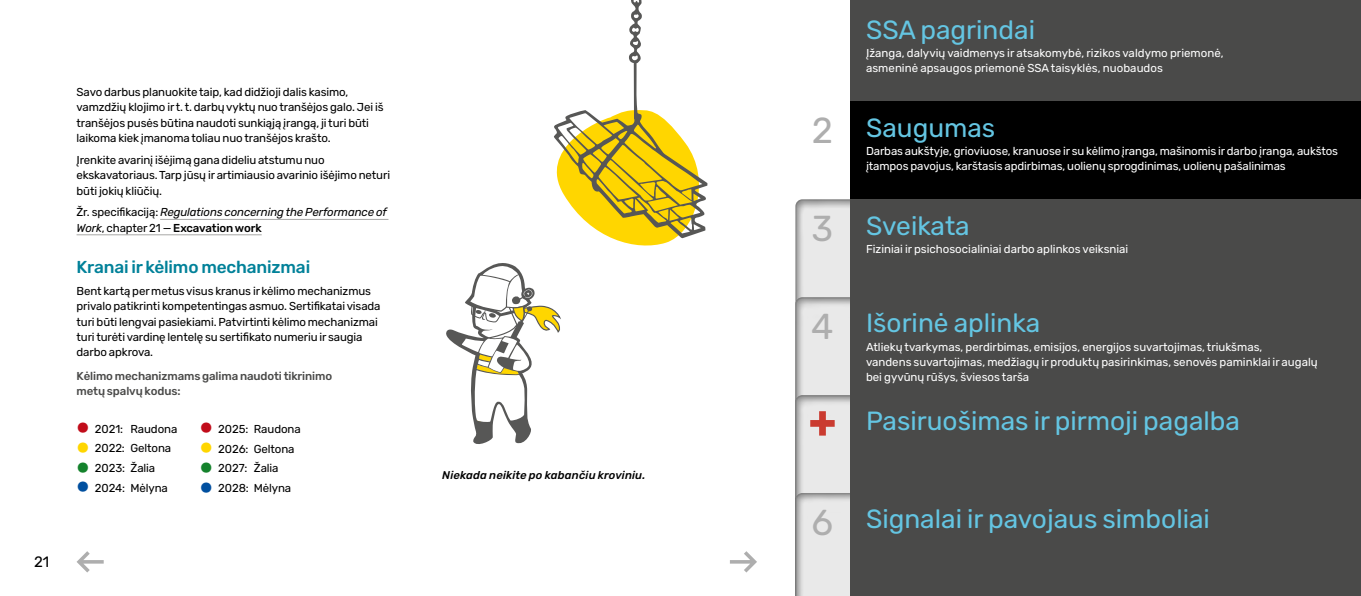
<style>
.page{position:relative;width:1361px;height:596px;background:#fff}
.page>*{position:absolute;margin:0;border:0;box-sizing:border-box;transform-origin:0 0}
.t1{font:36px "Rubik";color:#aeaeae}
.t2{font:26.25px "Rubik";color:#64c5e2}
.t3{font:500 17.25px "Rubik";letter-spacing:-.01em;color:#008199}
.t4{font:15px "Rubik";color:#000}
.t5{font:11.55px/15.5px "Rubik";letter-spacing:-.01em;color:#000}
.t6{font:11.55px/15px "Rubik";color:#fff}
.t7{font:italic 11.55px/15.5px "Rubik";letter-spacing:-.01em;color:#000}
.t8{font:500 11.55px/15.3px "Rubik";letter-spacing:-.01em;color:#4a4a49}
.t9{font:italic 500 11.25px "Rubik";letter-spacing:.01em;color:#000}
.s1{font-style:normal}
.s2{font-weight:500;font-style:normal}
.s3{font-family:"Myriad Pro";font-weight:900;font-size:36px;color:#c10c1a}
.s4{font-family:"Myriad Pro";font-weight:900;font-size:36px;color:#ffd600}
.s5{font-family:"Myriad Pro";font-weight:900;font-size:36px;color:#14822c}
.s6{font-family:"Myriad Pro";font-weight:900;font-size:36px;color:#004f9f}
</style>
<div class="page">
<div style="left:781px;top:190px;width:580px;height:405px;background:#000;opacity:.4"></div>
<div style="left:781px;top:286px;width:580px;height:309px;background:#000;opacity:.4"></div>
<div style="left:781px;top:384px;width:580px;height:211px;background:#000;opacity:.4"></div>
<div style="left:781px;top:481px;width:580px;height:114px;background:#000;opacity:.4"></div>
<div style="left:850px;top:199px;width:511px;height:396px;background:#4a4a49"></div>
<div style="left:850px;top:0;width:511px;height:101px;background:#4a4a49"></div>
<div style="left:850px;top:101px;width:511px;height:98px;background:#000"></div>
<svg style="left:810px;top:411px;width:24px;height:24px"></svg>
<hr style="left:160px;top:219px;width:228px;height:1px;background:#a8a8a7">
<hr style="left:77px;top:234px;width:185px;height:1px;background:#a8a8a7">
<svg style="left:446px;top:0;width:261px;height:444px"></svg>
<svg style="left:471px;top:287px;width:90px;height:52px"></svg>
<svg style="left:77px;top:551px;width:27px;height:21px"></svg>
<svg style="left:730px;top:551px;width:27px;height:21px"></svg>
<p class="t4" style="left:34px;top:550px;width:17px">21</p>
<p class="t5" style="left:77px;top:85px;width:308px">Savo darbus planuokite taip, kad didžioji dalis kasimo, vamzdžių klojimo ir t. t. darbų vyktų nuo tranšėjos galo. Jei iš tranšėjos pusės būtina naudoti sunkiąją įrangą, ji turi būti laikoma kiek įmanoma toliau nuo tranšėjos krašto.</p>
<p class="t5" style="left:77px;top:152px;width:315px">Įrenkite avarinį išėjimą gana dideliu atstumu nuo ekskavatoriaus. Tarp jūsų ir artimiausio avarinio išėjimo neturi būti jokių kliūčių.</p>
<p class="t7" style="left:77px;top:205px;width:312px"><span class="s1">Žr. specifikaciją:</span> Regulations concerning the Performance of<br>Work<span class="s1">, chapter 21 —</span> <span class="s2">Excavation work</span></p>
<h3 class="t3" style="left:77px;top:254px;width:235px">Kranai ir kėlimo mechanizmai</h3>
<p class="t5" style="left:77px;top:283px;width:305px">Bent kartą per metus visus kranus ir kėlimo mechanizmus privalo patikrinti kompetentingas asmuo. Sertifikatai visada turi būti lengvai pasiekiami. Patvirtinti kėlimo mechanizmai turi turėti vardinę lentelę su sertifikato numeriu ir saugia darbo apkrova.</p>
<p class="t8" style="left:77px;top:368px;width:257px">Kėlimo mechanizmams galima naudoti tikrinimo metų spalvų kodus:</p>
<p class="t5" style="left:77px;top:421px;width:102px"><span class="s3">•</span> 2021: Raudona</p>
<p class="t5" style="left:77px;top:441px;width:96px"><span class="s4">•</span> 2022: Geltona</p>
<p class="t5" style="left:77px;top:460px;width:80px"><span class="s5">•</span> 2023: Žalia</p>
<p class="t5" style="left:77px;top:480px;width:93px"><span class="s6">•</span> 2024: Mėlyna</p>
<p class="t5" style="left:200px;top:421px;width:102px"><span class="s3">•</span> 2025: Raudona</p>
<p class="t5" style="left:200px;top:441px;width:96px"><span class="s4">•</span> 2026: Geltona</p>
<p class="t5" style="left:200px;top:461px;width:80px"><span class="s5">•</span> 2027: Žalia</p>
<p class="t5" style="left:200px;top:480px;width:93px"><span class="s6">•</span> 2028: Mėlyna</p>
<p class="t9" style="left:442px;top:466px;width:205px">Niekada neikite po kabančiu kroviniu.</p>
<h2 class="t2" style="left:866px;top:10px;width:170px">SSA pagrindai</h2>
<p class="t6" style="left:866px;top:46px;width:359px">Įžanga, dalyvių vaidmenys ir atsakomybė, rizikos valdymo priemonė, asmeninė apsaugos priemonė SSA taisyklės, nuobaudos</p>
<h1 class="t1" style="left:812px;top:104px;width:23px">2</h1>
<h2 class="t2" style="left:866px;top:108px;width:131px">Saugumas</h2>
<p class="t6" style="left:866px;top:144px;width:473px">Darbas aukštyje, grioviuose, kranuose ir su kėlimo įranga, mašinomis ir darbo įranga, aukštos įtampos pavojus, karštasis apdirbimas, uolienų sprogdinimas, uolienų pašalinimas</p>
<h1 class="t1" style="left:811px;top:202px;width:23px">3</h1>
<h2 class="t2" style="left:866px;top:206px;width:105px">Sveikata</h2>
<p class="t6" style="left:866px;top:242px;width:264px">Fiziniai ir psichosocialiniai darbo aplinkos veiksniai</p>
<h1 class="t1" style="left:811px;top:300px;width:24px">4</h1>
<h2 class="t2" style="left:866px;top:304px;width:176px">Išorinė aplinka</h2>
<p class="t6" style="left:866px;top:340px;width:453px">Atliekų tvarkymas, perdirbimas, emisijos, energijos suvartojimas, triukšmas,<br>vandens suvartojimas, medžiagų ir produktų pasirinkimas, senovės paminklai ir augalų bei gyvūnų rūšys, šviesos tarša</p>
<h2 class="t2" style="left:866px;top:402px;width:375px">Pasiruošimas ir pirmoji pagalba</h2>
<h1 class="t1" style="left:811px;top:495px;width:23px">6</h1>
<h2 class="t2" style="left:866px;top:499px;width:345px">Signalai ir pavojaus simboliai</h2>
</div>
